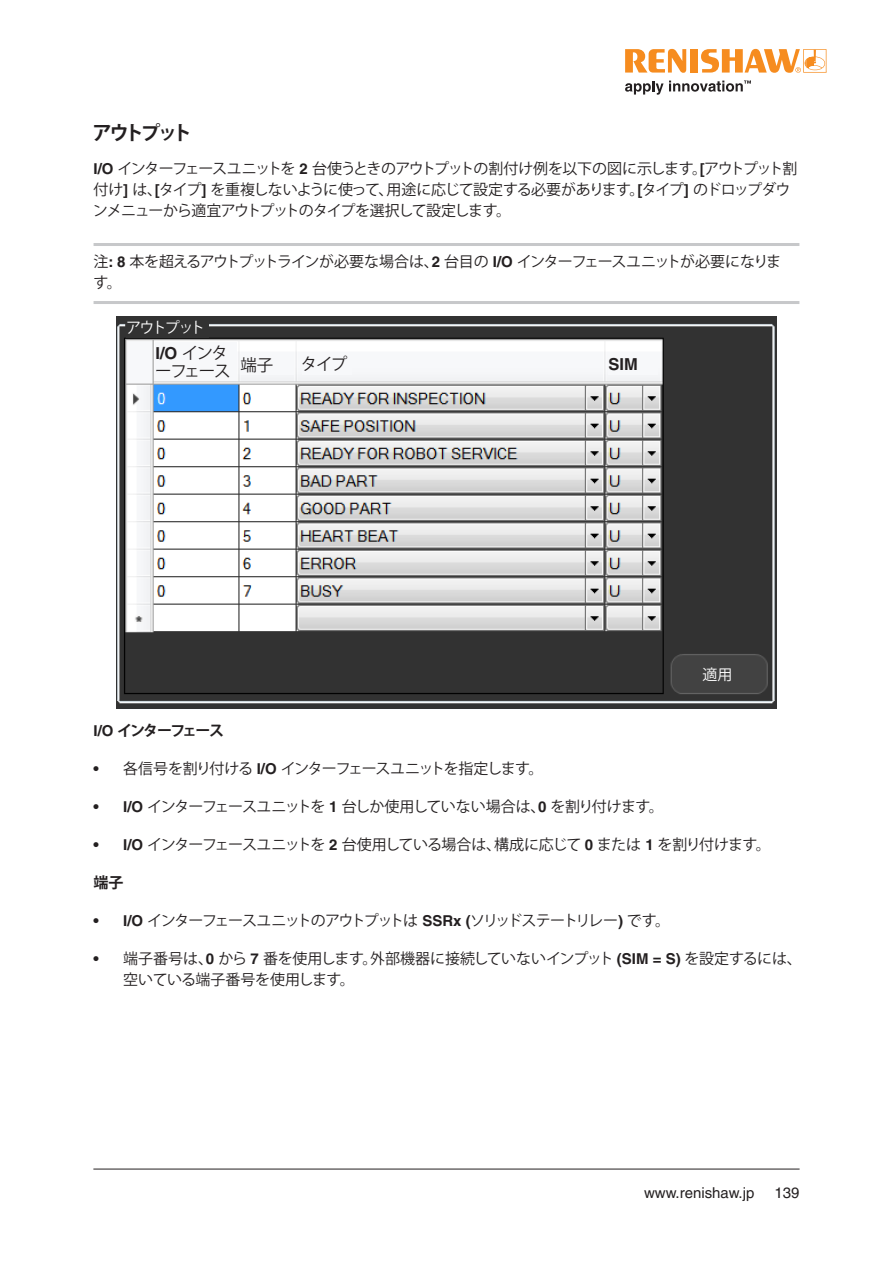
<style>
.page{position:relative;width:893px;height:1263px;background:#fff}
.page>*{position:absolute;margin:0;border:0;box-sizing:border-box;transform-origin:0 0}
.Heading_3__13pt_bold{font:700 19.5px "Koz Go Pro";letter-spacing:-.16em;color:#231f20}
.Diagram_caption_text{font:16.5px/18px "Koz Go Pro";letter-spacing:-.08em;color:#231f20}
.Diagram_caption_text-2{font:700 16.5px "Helvetica";color:#231f20}
._10pt_Body_Text{font:15px/21px "Koz Go Pro";letter-spacing:-.06em;color:#231f20}
._10pt_Body_Text-2{font:15px/21px "Koz Go Pro";letter-spacing:-.02em;color:#231f20}
._10pt_Note{font:15px/21px "Koz Go Pro";letter-spacing:-.07em;color:#231f20}
._10pt_Body_Text-3{font:15px "Koz Go Pro";letter-spacing:-.09em;color:#231f20}
._10pt_Body_Text-4{font:15px "Koz Go Pro";letter-spacing:-.08em;color:#231f20}
.t1{font:15px "Helvetica LT Pro";color:#231f20}
._10pt_Body_Text_Bold{font:700 15px "Koz Go Pro";letter-spacing:-.105em;color:#231f20}
.Caption_box_text{font:15px "Koz Go Pro";letter-spacing:-.11em;color:#fff}
.s1{font-family:"Helvetica";font-weight:700}
.s2{font-family:"Helvetica"}
</style>
<div class="page">
<hr style="left:93px;top:1169px;width:707px;height:1px;background:#231f20">
<hr style="left:94px;top:243px;width:705px;height:3px;background:#c7c8ca">
<hr style="left:94px;top:301px;width:705px;height:3px;background:#c7c8ca">
<img style="left:116px;top:316px;width:661px;height:392px">
<div style="left:127px;top:318px;width:82px;height:19px;background:#323232"></div>
<div style="left:155px;top:343px;width:82px;height:38px;background:#f7f8fa"></div>
<div style="left:240px;top:355px;width:54px;height:20px;background:#f7f8fa"></div>
<div style="left:302px;top:355px;width:49px;height:19px;background:#f7f8fa"></div>
<div style="left:608px;top:355px;width:50px;height:19px;background:#f7f8fa"></div>
<div style="left:681px;top:665px;width:73px;height:20px;background:#424242"></div>
<svg style="left:625px;top:49px;width:61px;height:24px"></svg>
<div style="left:690px;top:49px;width:8px;height:24px;background:#f68c1f"></div>
<svg style="left:701px;top:49px;width:125px;height:24px"></svg>
<svg style="left:625px;top:80px;width:126px;height:15px"></svg>
<p class="Heading_3__13pt_bold" style="left:92px;top:120px;width:101px">アウトプット</p>
<p class="_10pt_Body_Text" style="left:93px;top:159px;width:706px"><span class="s1">I/O</span> インターフェースユニットを <span class="s1">2</span> 台使うときのアウトプットの割付け例を以下の図に示します。<span class="s1">[</span>アウトプット割付け<span class="s1">]</span> は、<span class="s1">[</span>タイプ<span class="s1">]</span> を重複しないように使って、用途に応じて設定する必要があります。<span class="s1">[</span>タイプ<span class="s1">]</span> のドロップダウンメニューから適宜アウトプットのタイプを選択して設定します。</p>
<p class="_10pt_Note" style="left:94px;top:252px;width:689px">注<span class="s1">: 8</span> 本を超えるアウトプットラインが必要な場合は、<span class="s1">2</span> 台目の <span class="s1">I/O</span> インターフェースユニットが必要になります。</p>
<p class="Caption_box_text" style="left:126px;top:318px;width:81px">アウトプット</p>
<p class="Diagram_caption_text" style="left:155px;top:344px;width:77px"><span class="s1">I/O</span> インターフェース</p>
<p class="Diagram_caption_text" style="left:240px;top:356px;width:34px">端子</p>
<p class="Diagram_caption_text" style="left:301px;top:356px;width:48px">タイプ</p>
<p class="Diagram_caption_text-2" style="left:608px;top:355px;width:31px">SIM</p>
<p class="Caption_box_text" style="left:702px;top:665px;width:31px">適用</p>
<p class="_10pt_Body_Text_Bold" style="left:94px;top:721px;width:132px"><span class="s2">I/O</span> インターフェース</p>
<p class="_10pt_Body_Text-4" style="left:94px;top:759px;width:451px"><span class="s1">•</span> 各信号を割り付ける <span class="s1">I/O</span> インターフェースユニットを指定します。</p>
<p class="_10pt_Body_Text" style="left:94px;top:796px;width:572px"><span class="s1">• I/O</span> インターフェースユニットを <span class="s1">1</span> 台しか使用していない場合は、<span class="s1">0</span> を割り付けます。</p>
<p class="_10pt_Body_Text" style="left:94px;top:834px;width:679px"><span class="s1">• I/O</span> インターフェースユニットを <span class="s1">2</span> 台使用している場合は、構成に応じて <span class="s1">0</span> または <span class="s1">1</span> を割り付けます。</p>
<p class="_10pt_Body_Text_Bold" style="left:94px;top:873px;width:31px">端子</p>
<p class="_10pt_Body_Text-3" style="left:94px;top:911px;width:578px"><span class="s1">• I/O</span> インターフェースユニットのアウトプットは <span class="s1">SSRx (</span>ソリッドステートリレー<span class="s1">)</span> です。</p>
<p class="_10pt_Body_Text-2" style="left:123px;top:948px;width:680px;text-indent:-30px"><span class="s1">•</span> 端子番号は、<span class="s1">0</span> から <span class="s1">7</span> 番を使用します。外部機器に接続していないインプット <span class="s1">(SIM = S)</span> を設定するには、空いている端子番号を使用します。</p>
<p class="t1" style="left:644px;top:1184px;width:112px">www.renishaw.jp</p>
<p class="t1" style="left:775px;top:1184px;width:27px">139</p>
</div>
